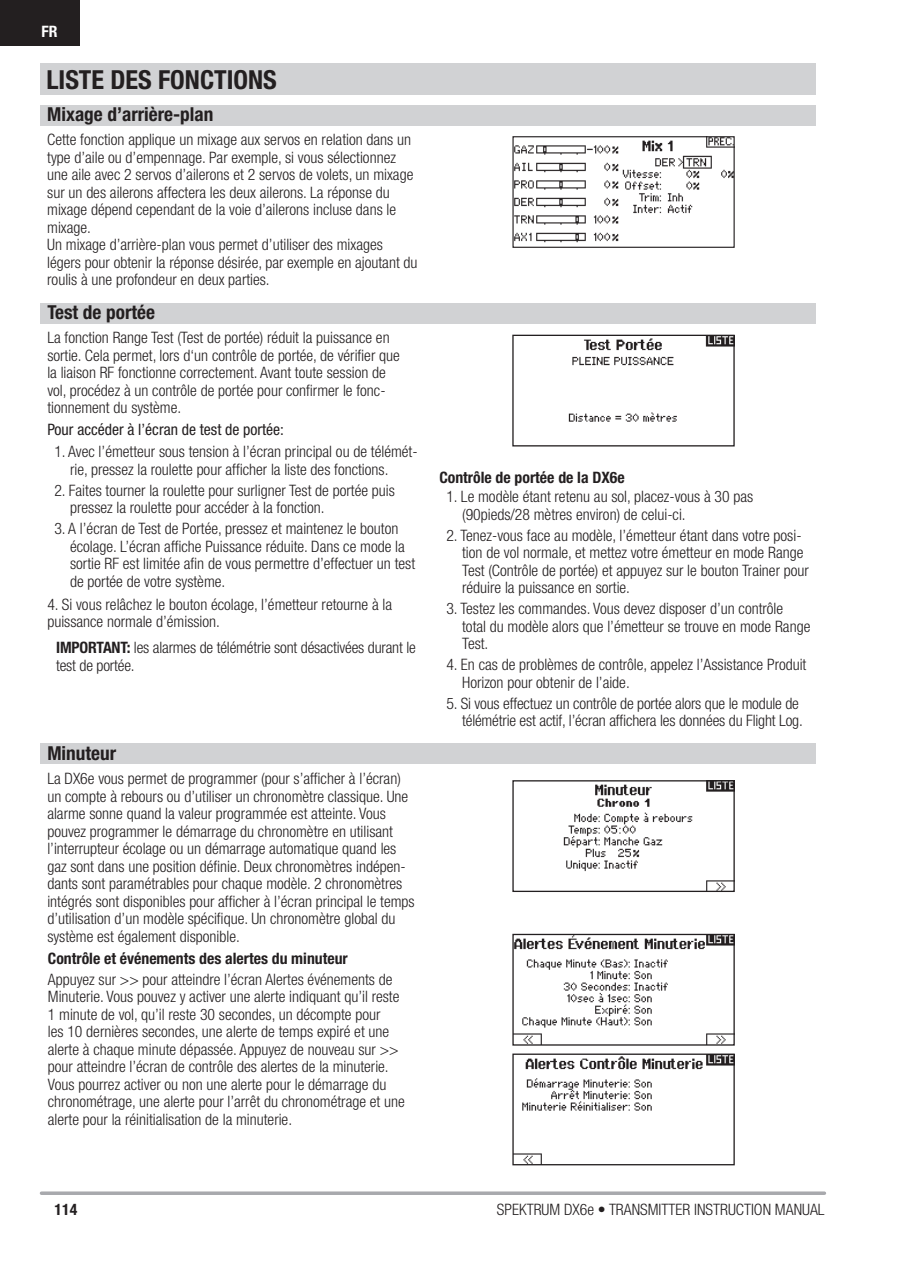
<style>
.page{position:relative;width:905px;height:1272px;background:#fff}
.page>*{position:absolute;margin:0;border:0;box-sizing:border-box;transform-origin:0 0}
.t1{font:700 condensed 26.25px "Helvetica Neue LT Std";color:#231f20}
.t2{font:700 condensed 19.25px "Helvetica Neue LT Std";color:#231f20}
.t3{font:300 condensed 15.75px/17.5px "Helvetica Neue LT Std";color:#231f20}
.t4{font:700 condensed 15.75px "Helvetica Neue LT Std";color:#231f20}
.t5{font:condensed 15.75px "Helvetica Neue LT Std";color:#231f20}
.t6{font:700 condensed 15.75px "Helvetica Neue LT Std";color:#fff}
.s1{font-weight:700}
</style>
<div class="page">
<svg style="left:41px;top:1191px;width:783px;height:4px;background:#b2b3b6"></svg>
<div style="left:0;top:0;width:79px;height:45px;background:#231f20"></div>
<div style="left:40px;top:63px;width:775px;height:31px;background:#d1d2d4"></div>
<div style="left:40px;top:105px;width:775px;height:21px;background:#d1d2d4"></div>
<div style="left:40px;top:303px;width:775px;height:21px;background:#d1d2d4"></div>
<div style="left:40px;top:743px;width:775px;height:21px;background:#d1d2d4"></div>
<img style="left:568px;top:337px;width:164px;height:85px">
<div style="left:512px;top:335px;width:222px;height:111px;border:1px solid #231f20"></div>
<img style="left:563px;top:782px;width:169px;height:108px">
<div style="left:512px;top:780px;width:222px;height:112px;border:1px solid #231f20"></div>
<img style="left:514px;top:138px;width:218px;height:105px">
<div style="left:512px;top:136px;width:222px;height:112px;border:1px solid #231f20"></div>
<img style="left:514px;top:936px;width:218px;height:107px">
<div style="left:512px;top:934px;width:222px;height:111px;border:1px solid #231f20"></div>
<img style="left:514px;top:1055px;width:218px;height:108px">
<div style="left:512px;top:1053px;width:222px;height:112px;border:1px solid #231f20"></div>
<p class="t6" style="left:42px;top:26px;width:18px">FR</p>
<h1 class="t1" style="left:46px;top:70px;width:232px">LISTE DES FONCTIONS</h1>
<p class="t2" style="left:47px;top:107px;width:167px">Mixage d’arrière-plan</p>
<p class="t3" style="left:47px;top:132px;width:372px">Cette fonction applique un mixage aux servos en relation dans un type d’aile ou d’empennage. Par exemple, si vous sélectionnez une aile avec 2 servos d’ailerons et 2 servos de volets, un mixage sur un des ailerons affectera les deux ailerons. La réponse du mixage dépend cependant de la voie d’ailerons incluse dans le mixage.<br>Un mixage d’arrière-plan vous permet d’utiliser des mixages légers pour obtenir la réponse désirée, par exemple en ajoutant du roulis à une profondeur en deux parties.</p>
<p class="t2" style="left:47px;top:305px;width:109px">Test de portée</p>
<p class="t3" style="left:47px;top:331px;width:354px">La fonction Range Test (Test de portée) réduit la puissance en sortie. Cela permet, lors d‘un contrôle de portée, de vérifier que la liaison RF fonctionne correctement. Avant toute session de vol, procédez à un contrôle de portée pour confirmer le fonc&shy;tionnement du système.</p>
<p class="t5" style="left:47px;top:423px;width:238px">Pour accéder à l’écran de test de portée:</p>
<p class="t3" style="left:70px;top:444px;width:349px;text-indent:-16px">1. Avec l’émetteur sous tension à l’écran principal ou de télémét&shy;rie, pressez la roulette pour afficher la liste des fonctions.</p>
<p class="t3" style="left:70px;top:483px;width:326px;text-indent:-16px">2. Faites tourner la roulette pour surligner Test de portée puis pressez la roulette pour accéder à la fonction.</p>
<p class="t3" style="left:70px;top:521px;width:346px;text-indent:-16px">3. A l’écran de Test de Portée, pressez et maintenez le bouton écolage. L’écran affiche Puissance réduite. Dans ce mode la sortie RF est limitée afin de vous permettre d’effectuer un test de portée de votre système.</p>
<p class="t3" style="left:47px;top:597px;width:346px">4. Si vous relâchez le bouton écolage, l’émetteur retourne à la puissance normale d’émission.</p>
<p class="t3" style="left:56px;top:640px;width:361px"><span class="s1">IMPORTANT:</span> les alarmes de télémétrie sont désactivées durant le test de portée.</p>
<p class="t2" style="left:47px;top:746px;width:70px">Minuteur</p>
<p class="t3" style="left:47px;top:771px;width:369px">La DX6e vous permet de programmer (pour s’afficher à l’écran) un compte à rebours ou d’utiliser un chronomètre classique. Une alarme sonne quand la valeur programmée est atteinte. Vous pouvez programmer le démarrage du chronomètre en utilisant l’interrupteur écolage ou un démarrage automatique quand les gaz sont dans une position définie. Deux chronomètres indépen&shy;dants sont paramétrables pour chaque modèle. 2 chronomètres intégrés sont disponibles pour afficher à l’écran principal le temps d’utilisation d’un modèle spécifique. Un chronomètre global du système est également disponible.</p>
<p class="t4" style="left:48px;top:952px;width:301px">Contrôle et événements des alertes du minuteur</p>
<p class="t3" style="left:48px;top:972px;width:358px">Appuyez sur &gt;&gt; pour atteindre l’écran Alertes événements de Minuterie. Vous pouvez y activer une alerte indiquant qu’il reste 1 minute de vol, qu’il reste 30 secondes, un décompte pour<br>les 10 dernières secondes, une alerte de temps expiré et une alerte à chaque minute dépassée. Appuyez de nouveau sur &gt;&gt; pour atteindre l’écran de contrôle des alertes de la minuterie.<br>Vous pourrez activer ou non une alerte pour le démarrage du chronométrage, une alerte pour l’arrêt du chronométrage et une alerte pour la réinitialisation de la minuterie.</p>
<p class="t4" style="left:439px;top:471px;width:187px">Contrôle de portée de la DX6e</p>
<p class="t3" style="left:462px;top:489px;width:293px;text-indent:-16px">1. Le modèle étant retenu au sol, placez-vous à 30 pas (90pieds/28 mètres environ) de celui-ci.</p>
<p class="t3" style="left:462px;top:528px;width:348px;text-indent:-16px">2. Tenez-vous face au modèle, l’émetteur étant dans votre posi&shy;tion de vol normale, et mettez votre émetteur en mode Range Test (Contrôle de portée) et appuyez sur le bouton Trainer pour réduire la puissance en sortie.</p>
<p class="t3" style="left:462px;top:601px;width:350px;text-indent:-16px">3. Testez les commandes. Vous devez disposer d’un contrôle total du modèle alors que l’émetteur se trouve en mode Range<br>Test.</p>
<p class="t3" style="left:462px;top:657px;width:346px;text-indent:-16px">4. En cas de problèmes de contrôle, appelez l’Assistance Produit<br>Horizon pour obtenir de l’aide.</p>
<p class="t3" style="left:446px;top:696px;width:358px;text-align:right">5. Si vous effectuez un contrôle de portée alors que le module de télémétrie est actif, l’écran affichera les données du Flight Log.</p>
<p class="t4" style="left:55px;top:1203px;width:24px">114</p>
<p class="t3" style="left:497px;top:1202px;width:329px">SPEKTRUM DX6e • TRANSMITTER INSTRUCTION MANUAL</p>
</div>
